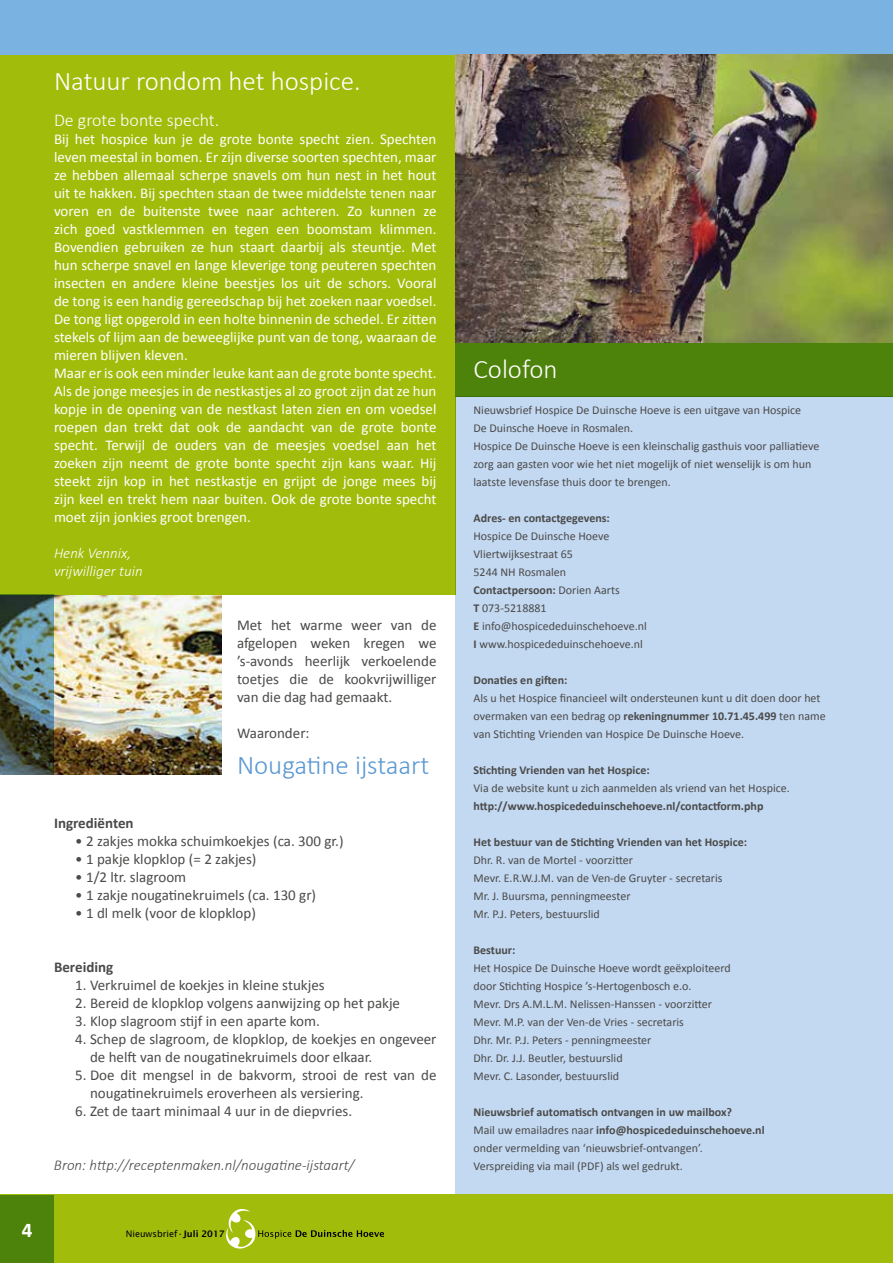
<style>
.page{position:relative;width:893px;height:1263px;background:#fff}
.page>*{position:absolute;margin:0;border:0;box-sizing:border-box;transform-origin:0 0}
.t1{font:300 27px "Calibri";color:#fff}
.t2{font:300 27px "Calibri";color:#5a98d2}
.t3{font:700 21px "Calibri";color:#fff}
.t4{font:300 18px "Calibri";color:#fff}
.t5{font:15px/18px "Calibri";color:#fff}
.t6{font:15px/18px "Calibri";color:#4a4a49}
.t7{font:italic 300 15px "Calibri";color:#4a4a49}
.t8{font:italic 300 15px/18px "Calibri";color:#fff}
.t9{font:700 15px "Calibri";color:#4a4a49}
.t10{font:12px/18px "Calibri";color:#4a4a49}
.t11{font:700 12px "Calibri";color:#4a4a49}
.t12{font:9px "Lucida Sans";color:#000}
.s1{font-weight:600}
.s2{font-weight:700}
</style>
<div class="page">
<img style="left:54px;top:594px;width:167px;height:180px">
<div style="left:0;top:54px;width:455px;height:540px;background:#a2bc0c"></div>
<div style="left:455px;top:396px;width:438px;height:813px;background:#c3d8f1"></div>
<div style="left:0;top:1195px;width:893px;height:68px;background:#a2bc0c"></div>
<div style="left:0;top:0;width:893px;height:54px;background:#7ab2e1"></div>
<svg style="left:226px;top:1208px;width:158px;height:41px"></svg>
<div style="left:455px;top:342px;width:438px;height:54px;background:#4d830a"></div>
<div style="left:0;top:1195px;width:54px;height:68px;background:#4d830a"></div>
<img style="left:0;top:594px;width:54px;height:180px">
<img style="left:455px;top:54px;width:438px;height:288px">
<h2 class="t3" style="left:22px;top:1216px;width:12px">4</h2>
<h1 class="t1" style="left:54px;top:64px;width:308px">Natuur rondom het hospice.</h1>
<h3 class="t4" style="left:54px;top:109px;width:167px">De grote bonte specht.</h3>
<p class="t5" style="left:54px;top:130px;width:384px">Bij het hospice kun je de grote bonte specht zien. Spechten leven meestal in bomen. Er zijn diverse soorten spechten, maar ze hebben allemaal scherpe snavels om hun nest in het hout uit te hakken. Bij spechten staan de twee middelste tenen naar voren en de buitenste twee naar achteren. Zo kunnen ze zich goed vastklemmen en tegen een boomstam klimmen.<br>Bovendien gebruiken ze hun staart daarbij als steuntje. Met hun scherpe snavel en lange kleverige tong peuteren spechten insecten en andere kleine beestjes los uit de schors. Vooral de tong is een handig gereedschap bij het zoeken naar voedsel.<br>De tong ligt opgerold in een holte binnenin de schedel. Er zitten stekels of lijm aan de beweeglijke punt van de tong, waaraan de mieren blijven kleven.<br>Maar er is ook een minder leuke kant aan de grote bonte specht.<br>Als de jonge meesjes in de nestkastjes al zo groot zijn dat ze hun kopje in de opening van de nestkast laten zien en om voedsel roepen dan trekt dat ook de aandacht van de grote bonte specht. Terwijl de ouders van de meesjes voedsel aan het zoeken zijn neemt de grote bonte specht zijn kans waar. Hij steekt zijn kop in het nestkastje en grijpt de jonge mees bij zijn keel en trekt hem naar buiten. Ook de grote bonte specht moet zijn jonkies groot brengen.</p>
<p class="t8" style="left:54px;top:544px;width:90px">Henk Vennix, vrijwilliger tuin</p>
<p class="t6" style="left:237px;top:616px;width:201px;text-align:justify">Met het warme weer van de afgelopen weken kregen we ’s-avonds heerlijk verkoelende toetjes die de kookvrijwilliger van die dag had gemaakt.</p>
<p class="t6" style="left:237px;top:724px;width:74px">Waaronder:</p>
<h1 class="t2" style="left:237px;top:748px;width:194px">Nougatine ijstaart</h1>
<p class="t9" style="left:54px;top:813px;width:81px">Ingrediënten</p>
<p class="t6" style="left:75px;top:832px;width:270px">• 2 zakjes mokka schuimkoekjes (ca. 300 gr.)</p>
<p class="t6" style="left:75px;top:850px;width:183px">• 1 pakje klopklop (= 2 zakjes)</p>
<p class="t6" style="left:75px;top:868px;width:112px">• 1/2 ltr. slagroom</p>
<p class="t6" style="left:75px;top:886px;width:242px">• 1 zakje nougatinekruimels (ca. 130 gr)</p>
<p class="t6" style="left:75px;top:904px;width:182px">• 1 dl melk (voor de klopklop)</p>
<p class="t9" style="left:54px;top:957px;width:61px">Bereiding</p>
<p class="t6" style="left:75px;top:976px;width:251px">1. Verkruimel de koekjes in kleine stukjes</p>
<p class="t6" style="left:75px;top:994px;width:326px">2. Bereid de klopklop volgens aanwijzing op het pakje</p>
<p class="t6" style="left:75px;top:1012px;width:246px">3. Klop slagroom stijf in een aparte kom.</p>
<p class="t6" style="left:90px;top:1030px;width:348px;text-indent:-15px">4. Schep de slagroom, de klopklop, de koekjes en ongeveer de helft van de nougatinekruimels door elkaar.</p>
<p class="t6" style="left:90px;top:1066px;width:348px;text-indent:-15px">5. Doe dit mengsel in de bakvorm, strooi de rest van de nougatinekruimels eroverheen als versiering.</p>
<p class="t6" style="left:75px;top:1102px;width:278px">6. Zet de taart minimaal 4 uur in de diepvries.</p>
<p class="t7" style="left:54px;top:1156px;width:302px">Bron: http://receptenmaken.nl/nougatine-ijstaart/</p>
<p class="t12" style="left:126px;top:1228px;width:100px">Nieuwsbrief•<span class="s1">Juli 2017</span></p>
<h1 class="t1" style="left:473px;top:352px;width:86px">Colofon</h1>
<p class="t10" style="left:473px;top:401px;width:347px">Nieuwsbrief Hospice De Duinsche Hoeve is een uitgave van Hospice<br>De Duinsche Hoeve in Rosmalen.<br>Hospice De Duinsche Hoeve is een kleinschalig gasthuis voor palliatieve zorg aan gasten voor wie het niet mogelijk of niet wenselijk is om hun laatste levensfase thuis door te brengen.</p>
<p class="t11" style="left:473px;top:510px;width:138px">Adres- en contactgegevens:</p>
<p class="t10" style="left:473px;top:527px;width:175px">Hospice De Duinsche Hoeve<br>Vliertwijksestraat 65<br>5244 NH Rosmalen<br><span class="s2">Contactpersoon:</span> Dorien Aarts<br><span class="s2">T</span> 073-5218881<br><span class="s2">E</span> info@hospicededuinschehoeve.nl<br><span class="s2">I</span> www.hospicededuinschehoeve.nl</p>
<p class="t11" style="left:473px;top:672px;width:95px">Donaties en giften:</p>
<p class="t10" style="left:473px;top:689px;width:354px">Als u het Hospice financieel wilt ondersteunen kunt u dit doen door het overmaken van een bedrag op <span class="s2">rekeningnummer 10.71.45.499</span> ten name van Stichting Vrienden van Hospice De Duinsche Hoeve.</p>
<p class="t11" style="left:473px;top:762px;width:178px">Stichting Vrienden van het Hospice:</p>
<p class="t10" style="left:473px;top:779px;width:318px">Via de website kunt u zich aanmelden als vriend van het Hospice.</p>
<p class="t11" style="left:473px;top:798px;width:291px">http://www.hospicededuinschehoeve.nl/contactform.php</p>
<p class="t11" style="left:473px;top:834px;width:275px">Het bestuur van de Stichting Vrienden van het Hospice:</p>
<p class="t10" style="left:473px;top:851px;width:251px">Dhr. R. van de Mortel - voorzitter<br>Mevr. E.R.W.J.M. van de Ven-de Gruyter - secretaris Mr. J. Buursma, penningmeester<br>Mr. P.J. Peters, bestuurslid</p>
<p class="t11" style="left:473px;top:942px;width:44px">Bestuur:</p>
<p class="t10" style="left:473px;top:959px;width:259px">Het Hospice De Duinsche Hoeve wordt geëxploiteerd door Stichting Hospice ’s-Hertogenbosch e.o.<br>Mevr. Drs A.M.L.M. Nelissen-Hanssen - voorzitter Mevr. M.P. van der Ven-de Vries - secretaris<br>Dhr. Mr. P.J. Peters - penningmeester<br>Dhr. Dr. J.J. Beutler, bestuurslid<br>Mevr. C. Lasonder, bestuurslid</p>
<p class="t10" style="left:473px;top:1103px;width:293px"><span class="s2">Nieuwsbrief automatisch ontvangen in uw mailbox?<br></span>Mail uw emailadres naar <span class="s2">info@hospicededuinschehoeve.nl </span>onder vermelding van ‘nieuwsbrief-ontvangen’.<br>Verspreiding via mail (PDF) als wel gedrukt.</p>
</div>
